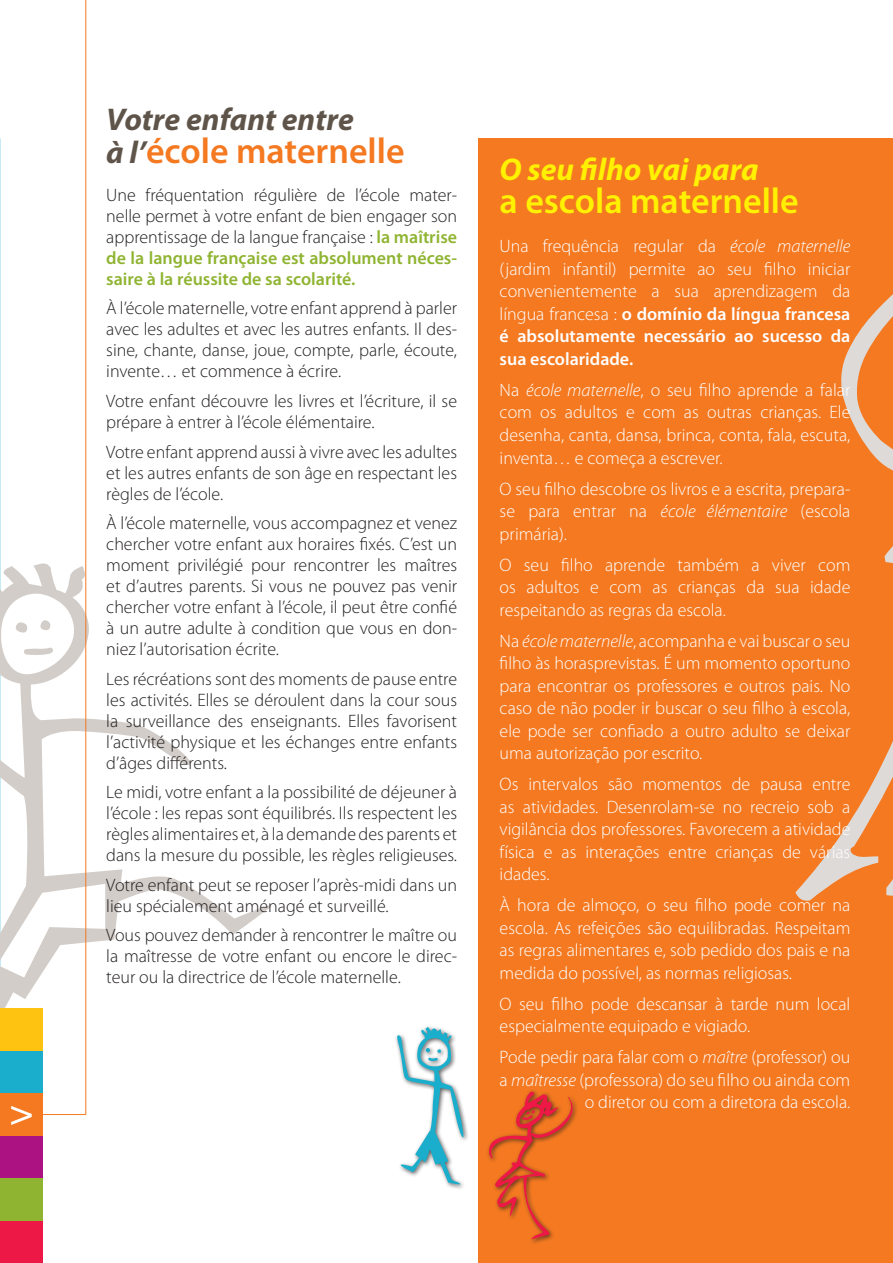
<style>
.page{position:relative;width:893px;height:1263px;background:#fff}
.page>*{position:absolute;margin:0;border:0;box-sizing:border-box;transform-origin:0 0}
.titre{font:600 36px "Myriad Pro";color:#f47921}
.titre-2{font:600 36px "Myriad Pro";color:#fff101}
.t1{font:36px "Helvetica";color:#fff}
.titre-3{font:italic 700 31.5px "Myriad Pro";color:#5f5449}
.titre-4{font:italic 700 31.5px "Myriad Pro";color:#fff101}
.t2{font:300 18px/21px "Myriad Pro";color:#231f20;text-align:justify}
.t3{font:300 18px/22.5px "Myriad Pro";color:#fff;text-align:justify}
.s1{font-weight:700;font-style:italic;font-size:31.5px;color:#5f5449}
.s2{font-weight:600;color:#8fb431}
.s3{font-style:italic}
.s4{font-weight:600}
</style>
<div class="page">
<div style="left:478px;top:138px;width:415px;height:1125px;background:#f47921"></div>
<svg style="left:795px;top:294px;width:98px;height:607px"></svg>
<svg style="left:0;top:563px;width:272px;height:552px"></svg>
<div style="left:0;top:1220px;width:43px;height:43px;background:#ed1845"></div>
<div style="left:0;top:1178px;width:43px;height:42px;background:#8fb431"></div>
<div style="left:0;top:1135px;width:43px;height:43px;background:#ac1281"></div>
<div style="left:0;top:1093px;width:43px;height:42px;background:#f47921"></div>
<div style="left:0;top:1050px;width:43px;height:43px;background:#1aaecc"></div>
<div style="left:0;top:1008px;width:43px;height:42px;background:#fec210"></div>
<hr style="left:85px;top:0;width:1px;height:1114px;background:#f47921">
<hr style="left:43px;top:1114px;width:43px;height:1px;background:#f47921">
<svg style="left:396px;top:1027px;width:69px;height:159px"></svg>
<div style="left:486px;top:1089px;width:93px;height:156px;background:#231f20;opacity:.75"></div>
<svg style="left:489px;top:1091px;width:84px;height:148px"></svg>
<p class="t1" style="left:11px;top:1085px;width:23px">&gt;</p>
<p class="titre-3" style="left:106px;top:99px;width:249px">Votre enfant entre</p>
<p class="titre" style="left:106px;top:128px;width:300px"><span class="s1">à l’</span>école maternelle</p>
<p class="t2" style="left:106px;top:184px;width:352px">Une fréquentation régulière de l’école mater&shy;nelle permet à votre enfant de bien engager son apprentissage de la langue française : <span class="s2">la maîtrise de la langue française est absolument néces&shy;saire à la réussite de sa scolarité.</span></p>
<p class="t2" style="left:106px;top:298px;width:352px">À l’école maternelle, votre enfant apprend à parler avec les adultes et avec les autres enfants. Il des&shy;sine, chante, danse, joue, compte, parle, écoute, invente… et commence à écrire.</p>
<p class="t2" style="left:106px;top:390px;width:352px">Votre enfant découvre les livres et l’écriture, il se prépare à entrer à l’école élémentaire.</p>
<p class="t2" style="left:106px;top:441px;width:352px">Votre enfant apprend aussi à vivre avec les adultes et les autres enfants de son âge en respectant les règles de l’école.</p>
<p class="t2" style="left:106px;top:512px;width:352px">À l’école maternelle, vous accompagnez et venez chercher votre enfant aux horaires fixés. C’est un moment privilégié pour rencontrer les maîtres et d’autres parents. Si vous ne pouvez pas venir chercher votre enfant à l’école, il peut être confié à un autre adulte à condition que vous en don&shy;niez l’autorisation écrite.</p>
<p class="t2" style="left:106px;top:668px;width:352px">Les récréations sont des moments de pause entre les activités. Elles se déroulent dans la cour sous la surveillance des enseignants. Elles favorisent l’activité physique et les échanges entre enfants d’âges différents.</p>
<p class="t2" style="left:106px;top:781px;width:352px">Le midi, votre enfant a la possibilité de déjeuner à l’école : les repas sont équilibrés. Ils respectent les règles alimentaires et, à la demande des parents et dans la mesure du possible, les règles religieuses.</p>
<p class="t2" style="left:106px;top:874px;width:352px">Votre enfant peut se reposer l’après-midi dans un lieu spécialement aménagé et surveillé.</p>
<p class="t2" style="left:106px;top:924px;width:352px">Vous pouvez demander à rencontrer le maître ou la maîtresse de votre enfant ou encore le direc&shy;teur ou la directrice de l’école maternelle.</p>
<p class="titre-4" style="left:500px;top:149px;width:260px">O seu filho vai para</p>
<p class="titre-2" style="left:500px;top:178px;width:301px">a escola maternelle</p>
<p class="t3" style="left:500px;top:235px;width:352px">Una frequência regular da <span class="s3">école maternelle </span>(jardim infantil) permite ao seu filho iniciar convenientemente a sua aprendizagem da língua francesa : <span class="s4">o domínio da língua francesa é absolutamente necessário ao sucesso da sua escolaridade.</span></p>
<p class="t3" style="left:500px;top:379px;width:352px">Na <span class="s3">école maternelle</span>, o seu filho aprende a falar com os adultos e com as outras crianças. Ele desenha, canta, dansa, brinca, conta, fala, escuta, inventa… e começa a escrever.</p>
<p class="t3" style="left:500px;top:477px;width:352px">O seu filho descobre os livros e a escrita, prepara&shy;se para entrar na <span class="s3">école élémentaire</span> (escola primária).</p>
<p class="t3" style="left:500px;top:553px;width:352px">O seu filho aprende também a viver com os adultos e com as crianças da sua idade respeitando as regras da escola.</p>
<p class="t3" style="left:500px;top:629px;width:352px">Na <span class="s3">école maternelle</span>, acompanha e vai buscar o seu filho às horasprevistas. É um momento oportuno para encontrar os professores e outros pais. No caso de não poder ir buscar o seu filho à escola, ele pode ser confiado a outro adulto se deixar uma autorização por escrito.</p>
<p class="t3" style="left:500px;top:773px;width:352px">Os intervalos são momentos de pausa entre as atividades. Desenrolam-se no recreio sob a vigilância dos professores. Favorecem a atividade física e as interações entre crianças de várias idades.</p>
<p class="t3" style="left:500px;top:894px;width:352px">À hora de almoço, o seu filho pode comer na escola. As refeições são equilibradas. Respeitam as regras alimentares e, sob pedido dos pais e na medida do possível, as normas religiosas.</p>
<p class="t3" style="left:500px;top:992px;width:352px">O seu filho pode descansar à tarde num local especialmente equipado e vigiado.</p>
<p class="t3" style="left:500px;top:1046px;width:352px;text-align:right">Pode pedir para falar com o <span class="s3">maître</span> (professor) ou a <span class="s3">maîtresse</span> (professora) do seu filho ou ainda com o diretor ou com a diretora da escola.</p>
</div>
